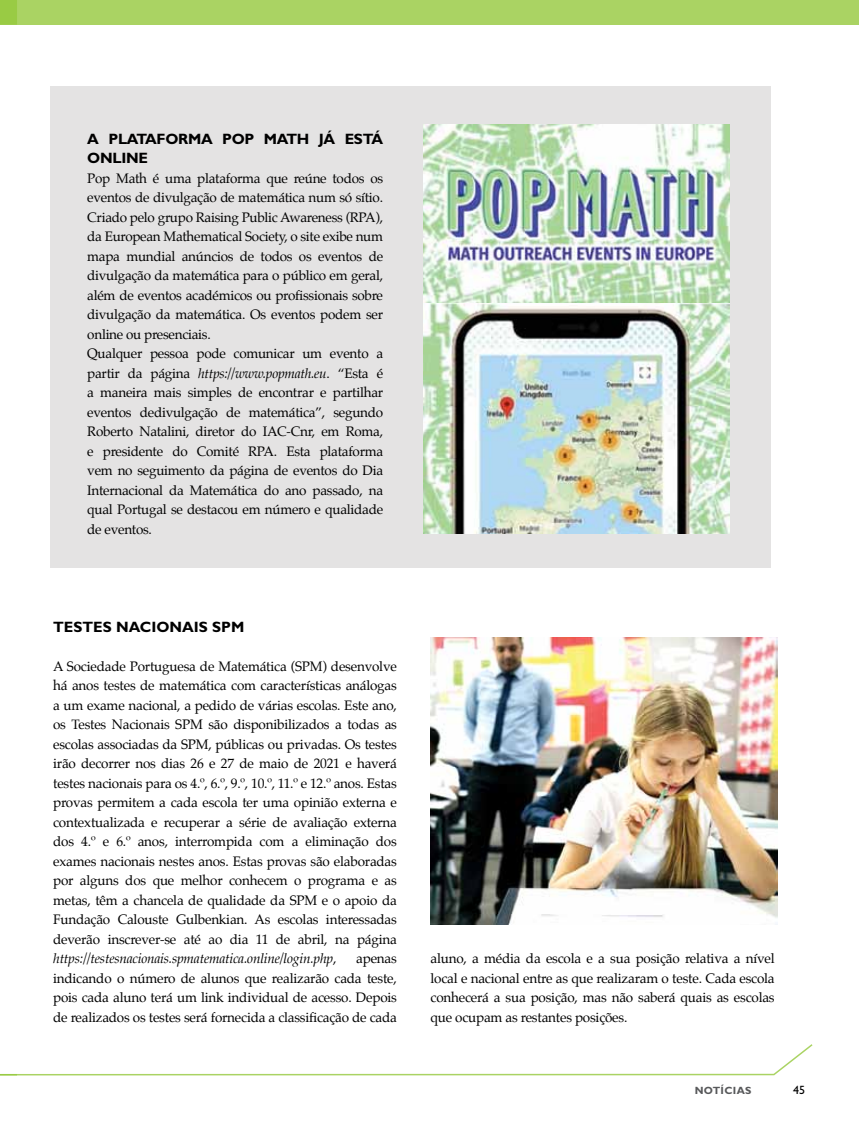
<style>
.page{position:relative;width:859px;height:1132px;background:#fff}
.page>*{position:absolute;margin:0;border:0;box-sizing:border-box;transform-origin:0 0}
.t1{font:700 15px/19.5px "Gill Sans Std";letter-spacing:-.02em;color:#000}
.t2{font:700 15px "Gill Sans Std";color:#000}
.t3{font:13.5px/19.5px "Palatino";letter-spacing:-.02em;color:#000;text-align:justify}
.t4{font:12px "Gill Sans Std";color:#000}
.t5{font:700 10.5px "Gill Sans Std";color:#58595b}
.s1{font-style:italic}
</style>
<div class="page">
<div style="left:0;top:0;width:859px;height:25px;background:#aad363"></div>
<svg style="left:0;top:0;width:17px;height:25px"></svg>
<svg style="left:0;top:1044px;width:813px;height:31px"></svg>
<div style="left:50px;top:86px;width:720px;height:481px;background:#e4e3e3"></div>
<img style="left:424px;top:124px;width:306px;height:410px">
<img style="left:431px;top:637px;width:347px;height:287px">
<p class="t1" style="left:87px;top:129px;width:297px">A PLATAFORMA POP MATH JÁ ESTÁ<br>ONLINE</p>
<p class="t3" style="left:87px;top:168px;width:297px;text-align:left">Pop Math é uma plataforma que reúne todos os eventos de divulgação de matemática num só sítio.<br>Criado pelo grupo Raising Public Awareness (RPA), da European Mathematical Society, o site exibe num mapa mundial anúncios de todos os eventos de divulgação da matemática para o público em geral, além de eventos académicos ou profissionais sobre divulgação da matemática. Os eventos podem ser online ou presenciais.<br>Qualquer pessoa pode comunicar um evento a partir da página <span class="s1">https://www.popmath.eu</span>. “Esta é a maneira mais simples de encontrar e partilhar eventos dedivulgação de matemática”, segundo Roberto Natalini, diretor do IAC-Cnr, em Roma, e presidente do Comité RPA. Esta plataforma vem no seguimento da página de eventos do Dia Internacional da Matemática do ano passado, na qual Portugal se destacou em número e qualidade de eventos.</p>
<p class="t2" style="left:53px;top:617px;width:193px">TESTES NAC IONAIS SPM</p>
<p class="t3" style="left:53px;top:656px;width:345px">A Sociedade Portuguesa de Matemática (SPM) desenvolve há anos testes de matemática com características análogas a um exame nacional, a pedido de várias escolas. Este ano, os Testes Nacionais SPM são disponibilizados a todas as escolas associadas da SPM, públicas ou privadas. Os testes irão decorrer nos dias 26 e 27 de maio de 2021 e haverá testes nacionais para os 4.º, 6.º, 9.º, 10.º, 11.º e 12.º anos. Estas provas permitem a cada escola ter uma opinião externa e contextualizada e recuperar a série de avaliação externa dos 4.º e 6.º anos, interrompida com a eliminação dos exames nacionais nestes anos. Estas provas são elaboradas por alguns dos que melhor conhecem o programa e as metas, têm a chancela de qualidade da SPM e o apoio da Fundação Calouste Gulbenkian. As escolas interessadas deverão inscrever-se até ao dia 11 de abril, na página <span class="s1">https://testesnacionais.spmatematica.online/login.php</span>,</p>
<p class="t3" style="left:53px;top:948px;width:345px;text-indent:303px">apenas indicando o número de alunos que realizarão cada teste, pois cada aluno terá um link individual de acesso. Depois de realizados os testes será fornecida a classificação de cada</p>
<p class="t3" style="left:431px;top:948px;width:346px">aluno, a média da escola e a sua posição relativa a nível local e nacional entre as que realizaram o teste. Cada escola conhecerá a sua posição, mas não saberá quais as escolas que ocupam as restantes posições.</p>
<p class="t5" style="left:695px;top:1084px;width:45px">NOTÍCIAS</p>
<p class="t4" style="left:793px;top:1082px;width:13px">45</p>
</div>
